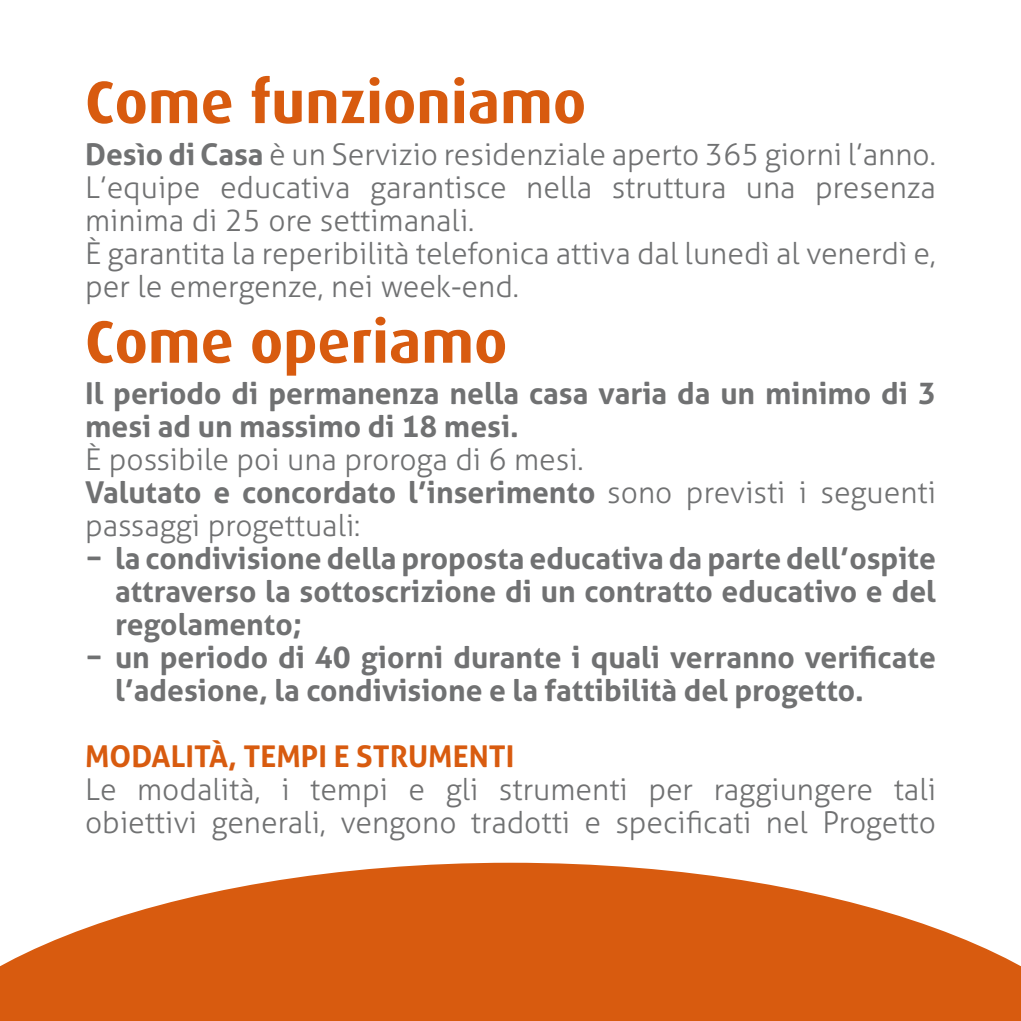
<style>
.page{position:relative;width:1021px;height:1021px;background:#fff}
.page>*{position:absolute;margin:0;border:0;box-sizing:border-box;transform-origin:0 0}
.t1{font:700 60px "Dax";color:#d85b0f}
.t2{font:300 30px/33px "Aller";color:#707172}
.t3{font:700 30px/33px "Aller";color:#707172}
.t4{font:700 30px "Aller";color:#d85b0f}
.s1{font-weight:700}
</style>
<div class="page">
<svg style="left:0;top:862px;width:901px;height:158px;fill:#d85b0f"></svg>
<svg style="left:901px;top:916px;width:119px;height:104px"></svg>
<h1 class="t1" style="left:85px;top:68px;width:502px">Come funzioniamo</h1>
<p class="t2" style="left:85px;top:137px;width:852px"><span class="s1">Desìo di Casa</span> è un Servizio residenziale aperto 365 giorni l’anno.<br>L’equipe educativa garantisce nella struttura una presenza minima di 25 ore settimanali.<br>È garantita la reperibilità telefonica attiva dal lunedì al venerdì e, per le emergenze, nei week-end.</p>
<h1 class="t1" style="left:85px;top:308px;width:424px">Come operiamo</h1>
<p class="t3" style="left:85px;top:377px;width:852px">Il periodo di permanenza nella casa varia da un minimo di 3 mesi ad un massimo di 18 mesi.</p>
<p class="t2" style="left:85px;top:443px;width:852px">È possibile poi una proroga di 6 mesi.<br><span class="s1">Valutato e concordato l’inserimento</span> sono previsti i seguenti passaggi progettuali:</p>
<p class="t3" style="left:85px;top:542px;width:852px">− la condivisione della proposta educativa da parte dell’ospite</p>
<p class="t3" style="left:115px;top:575px;width:822px">attraverso la sottoscrizione di un contratto educativo e del</p>
<p class="t3" style="left:115px;top:608px;width:188px">regolamento;</p>
<p class="t3" style="left:85px;top:641px;width:852px">− un periodo di 40 giorni durante i quali verranno verificate</p>
<p class="t3" style="left:115px;top:674px;width:750px">l’adesione, la condivisione e la fattibilità del progetto.</p>
<p class="t4" style="left:85px;top:738px;width:431px">MODALITÀ, TEMPI E STRUMENTI</p>
<p class="t2" style="left:85px;top:773px;width:852px">Le modalità, i tempi e gli strumenti per raggiungere tali obiettivi generali, vengono tradotti e specificati nel Progetto</p>
</div>
